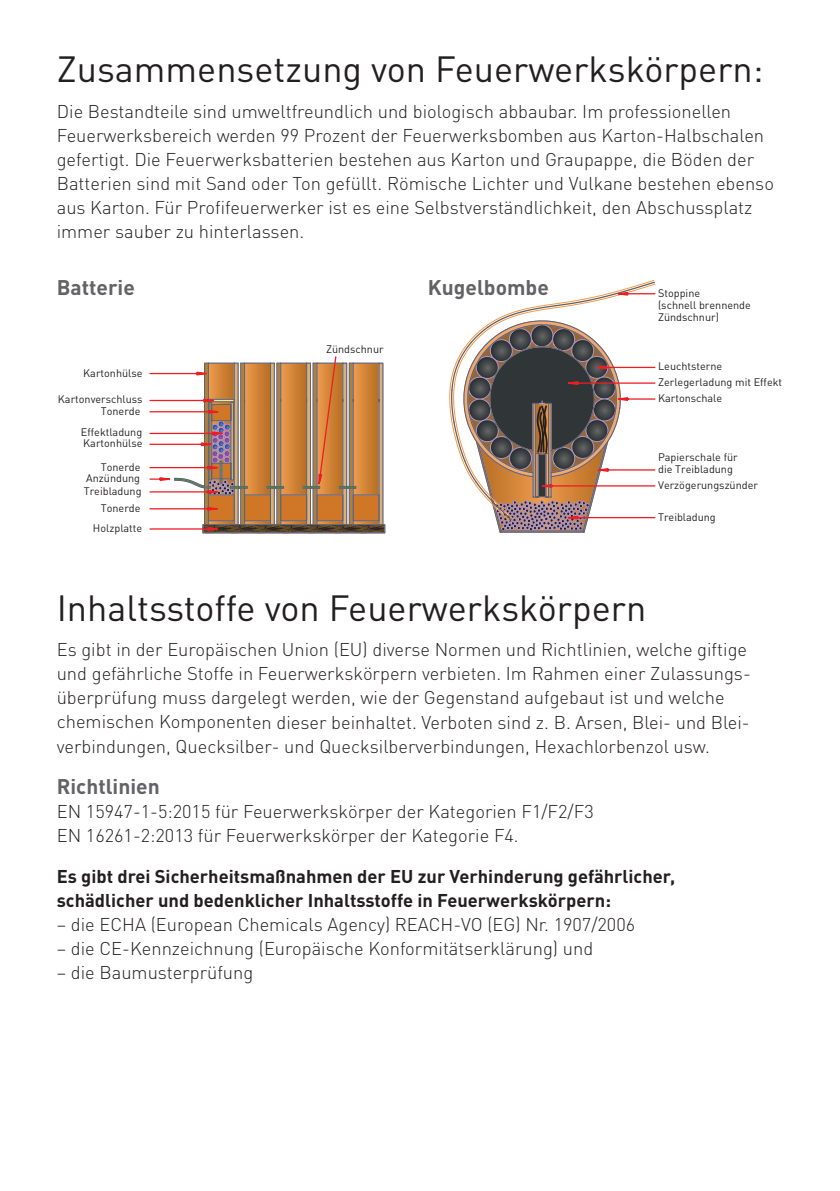
<style>
.page{position:relative;width:840px;height:1191px;background:#fff}
.page>*{position:absolute;margin:0;border:0;box-sizing:border-box;transform-origin:0 0}
.t1{font:36px "DIN Pro";color:#231f20}
.t2{font:700 21px "DIN Pro";color:#636366}
.t3{font:300 18.2px/24px "DIN Pro";color:#231f20}
.t4{font:700 18.2px/24px "DIN Pro";color:#231f20}
.t5{font:10.8px/11.4px "DIN Pro";color:#231f20;text-align:right}
</style>
<div class="page">
<svg style="left:149px;top:356px;width:236px;height:178px"></svg>
<svg style="left:449px;top:280px;width:206px;height:253px"></svg>
<hr style="left:548px;top:403px;width:1px;height:94px;background:#636366">
<h1 class="t1" style="left:57px;top:45px;width:707px">Zusammensetzung von Feuerwerkskörpern:</h1>
<p class="t3" style="left:57px;top:98px;width:718px">Die Bestandteile sind umweltfreundlich und biologisch abbaubar. Im professionellen Feuerwerksbereich werden 99 Prozent der Feuerwerksbomben aus Karton-Halbschalen gefertigt. Die Feuerwerksbatterien bestehen aus Karton und Graupappe, die Böden der Batterien sind mit Sand oder Ton gefüllt. Römische Lichter und Vulkane bestehen ebenso aus Karton. Für Profifeuerwerker ist es eine Selbstverständlichkeit, den Abschussplatz immer sauber zu hinterlassen.</p>
<p class="t2" style="left:57px;top:273px;width:80px">Batterie</p>
<p class="t2" style="left:427px;top:273px;width:122px">Kugelbombe</p>
<p class="t5" style="left:83px;top:366px;width:61px">Kartonhülse</p>
<p class="t5" style="left:58px;top:393px;width:86px">Kartonverschluss<br>Tonerde</p>
<p class="t5" style="left:81px;top:426px;width:63px">Effektladung</p>
<p class="t5" style="left:86px;top:460px;width:56px">Tonerde<br>Anzündung</p>
<p class="t5" style="left:84px;top:482px;width:59px;line-height:17px">Treibladung<br>Tonerde</p>
<p class="t5" style="left:83px;top:437px;width:61px">Kartonhülse</p>
<p class="t5" style="left:93px;top:522px;width:51px">Holzplatte</p>
<p class="t5" style="left:326px;top:343px;width:59px">Zündschnur</p>
<p class="t5" style="left:657px;top:286px;width:94px;line-height:12.4px;text-align:left">Stoppine<br>(schnell brennende<br>Zündschnur)</p>
<p class="t5" style="left:657px;top:358px;width:125px;line-height:15.6px;text-align:left">Leuchtsterne<br>Zerlegerladung mit Effekt</p>
<p class="t5" style="left:657px;top:392px;width:66px">Kartonschale</p>
<p class="t5" style="left:657px;top:451px;width:81px">Papierschale für</p>
<p class="t5" style="left:657px;top:463px;width:76px">die Treibladung</p>
<p class="t5" style="left:657px;top:479px;width:101px">Verzögerungszünder</p>
<p class="t5" style="left:657px;top:510px;width:59px">Treibladung</p>
<h1 class="t1" style="left:57px;top:583px;width:590px">Inhaltsstoffe von Feuerwerkskörpern</h1>
<p class="t3" style="left:57px;top:637px;width:695px">Es gibt in der Europäischen Union (EU) diverse Normen und Richtlinien, welche giftige und gefährliche Stoffe in Feuerwerkskörpern verbieten. Im Rahmen einer Zulassungs&shy;überprüfung muss dargelegt werden, wie der Gegenstand aufgebaut ist und welche chemischen Komponenten dieser beinhaltet. Verboten sind z. B. Arsen, Blei- und Blei&shy;verbindungen, Quecksilber- und Quecksilberverbindungen, Hexachlorbenzol usw.</p>
<p class="t2" style="left:57px;top:771px;width:104px">Richtlinien</p>
<p class="t3" style="left:57px;top:798px;width:538px">EN 15947-1-5:2015 für Feuerwerkskörper der Kategorien F1/F2/F3<br>EN 16261-2:2013 für Feuerwerkskörper der Kategorie F4.</p>
<p class="t4" style="left:57px;top:863px;width:619px">Es gibt drei Sicherheitsmaßnahmen der EU zur Verhinderung gefährlicher, schädlicher und bedenklicher Inhaltsstoffe in Feuerwerkskörpern:</p>
<p class="t3" style="left:57px;top:911px;width:579px">– die ECHA (European Chemicals Agency) REACH-VO (EG) Nr. 1907/2006</p>
<p class="t3" style="left:57px;top:935px;width:537px">– die CE-Kennzeichnung (Europäische Konformitätserklärung) und</p>
<p class="t3" style="left:57px;top:959px;width:198px">– die Baumusterprüfung</p>
<p class="t5" style="left:83px;top:604px;width:61px">Kartonhülse</p>
<p class="t5" style="left:81px;top:637px;width:63px;line-height:21.6px">Tonerde<br>Effektladung</p>
<p class="t5" style="left:86px;top:698px;width:56px">Tonerde<br>Anzündung</p>
<p class="t5" style="left:84px;top:720px;width:59px;line-height:17px">Treibladung<br>Tonerde</p>
<p class="t5" style="left:83px;top:675px;width:61px">Kartonhülse</p>
<p class="t5" style="left:408px;top:689px;width:59px">Zündschnur</p>
</div>
